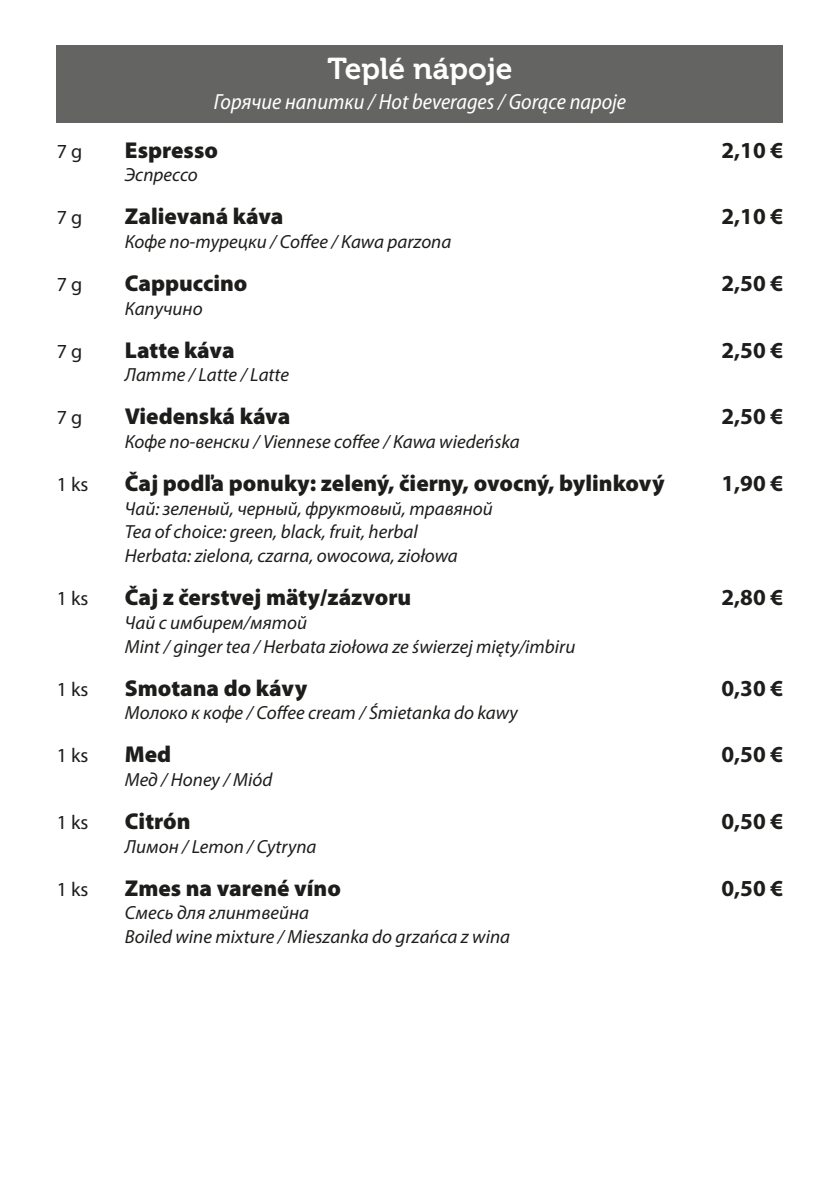
<style>
.page{position:relative;width:840px;height:1191px;background:#fff}
.page>*{position:absolute;margin:0;border:0;box-sizing:border-box;transform-origin:0 0}
.t1{font:30px "Museo 700";color:#fff}
.t2{font:900 23px "Myriad Pro";color:#1d1d1b}
.t3{font:700 23px "Myriad Pro";color:#1d1d1b}
.t4{font:italic semi-condensed 22px "Myriad Pro";color:#fff}
.t5{font:20px "Myriad Pro";color:#1d1d1b}
.t6{font:italic 19px/23.6px "Myriad Pro";color:#1d1d1b}
</style>
<div class="page">
<div style="left:57px;top:45px;width:725px;height:53px;background:#646463"></div>
<div style="left:57px;top:87px;width:725px;height:36px;background:#646463"></div>
<h1 class="t1" style="left:327px;top:52px;width:187px">Teplé nápoje</h1>
<p class="t4" style="left:214px;top:90px;width:413px">Горячие напитки / Hot beverages / Gorące napoje</p>
<p class="t5" style="left:57px;top:139px;width:27px">7 g</p>
<p class="t2" style="left:125px;top:137px;width:94px">Espresso</p>
<p class="t3" style="left:721px;top:135px;width:63px">2,10 €</p>
<p class="t6" style="left:125px;top:163px;width:74px">Эспрессо</p>
<p class="t5" style="left:57px;top:205px;width:27px">7 g</p>
<p class="t2" style="left:125px;top:203px;width:160px">Zalievaná káva</p>
<p class="t3" style="left:721px;top:201px;width:63px">2,10 €</p>
<p class="t6" style="left:125px;top:229px;width:328px">Кофе по-турецки / Coffee / Kawa parzona</p>
<p class="t5" style="left:57px;top:272px;width:27px">7 g</p>
<p class="t2" style="left:125px;top:270px;width:124px">Cappuccino</p>
<p class="t3" style="left:721px;top:268px;width:63px">2,50 €</p>
<p class="t6" style="left:125px;top:296px;width:79px">Капучино</p>
<p class="t5" style="left:57px;top:339px;width:27px">7 g</p>
<p class="t2" style="left:125px;top:337px;width:111px">Latte káva</p>
<p class="t3" style="left:721px;top:335px;width:63px">2,50 €</p>
<p class="t6" style="left:125px;top:363px;width:166px">Латте / Latte / Latte</p>
<p class="t5" style="left:57px;top:405px;width:27px">7 g</p>
<p class="t2" style="left:125px;top:403px;width:167px">Viedenská káva</p>
<p class="t3" style="left:721px;top:402px;width:63px">2,50 €</p>
<p class="t6" style="left:125px;top:429px;width:396px">Кофе по-венски / Viennese coffee / Kawa wiedeńska</p>
<p class="t5" style="left:57px;top:472px;width:33px">1 ks</p>
<p class="t2" style="left:125px;top:470px;width:541px">Čaj podľa ponuky: zelený, čierny, ovocný, bylinkový</p>
<p class="t3" style="left:721px;top:468px;width:63px">1,90 €</p>
<p class="t6" style="left:125px;top:496px;width:369px">Чай: зеленый, черный, фруктовый, травяной<br>Tea of choice: green, black, fruit, herbal<br>Herbata: zielona, czarna, owocowa, ziołowa</p>
<p class="t5" style="left:57px;top:586px;width:33px">1 ks</p>
<p class="t2" style="left:125px;top:584px;width:288px">Čaj z čerstvej mäty/zázvoru</p>
<p class="t3" style="left:721px;top:582px;width:63px">2,80 €</p>
<p class="t6" style="left:125px;top:610px;width:452px">Чай с имбирем/мятой<br>Mint / ginger tea / Herbata ziołowa ze świerzej mięty/imbiru</p>
<p class="t5" style="left:57px;top:676px;width:33px">1 ks</p>
<p class="t2" style="left:125px;top:674px;width:184px">Smotana do kávy</p>
<p class="t3" style="left:721px;top:673px;width:63px">0,30 €</p>
<p class="t6" style="left:125px;top:700px;width:394px">Молоко к кофе / Coffee cream / Śmietanka do kawy</p>
<p class="t5" style="left:57px;top:743px;width:33px">1 ks</p>
<p class="t2" style="left:125px;top:741px;width:48px">Med</p>
<p class="t3" style="left:721px;top:739px;width:63px">0,50 €</p>
<p class="t6" style="left:125px;top:767px;width:149px">Мед / Honey / Miód</p>
<p class="t5" style="left:57px;top:810px;width:33px">1 ks</p>
<p class="t2" style="left:125px;top:808px;width:67px">Citrón</p>
<p class="t3" style="left:721px;top:806px;width:63px">0,50 €</p>
<p class="t6" style="left:125px;top:834px;width:193px">Лимон / Lemon / Cytryna</p>
<p class="t5" style="left:57px;top:876px;width:33px">1 ks</p>
<p class="t2" style="left:125px;top:875px;width:217px">Zmes na varené víno</p>
<p class="t3" style="left:721px;top:873px;width:63px">0,50 €</p>
<p class="t6" style="left:125px;top:901px;width:386px">Смесь для глинтвейна<br>Boiled wine mixture / Mieszanka do grzańca z wina</p>
</div>
